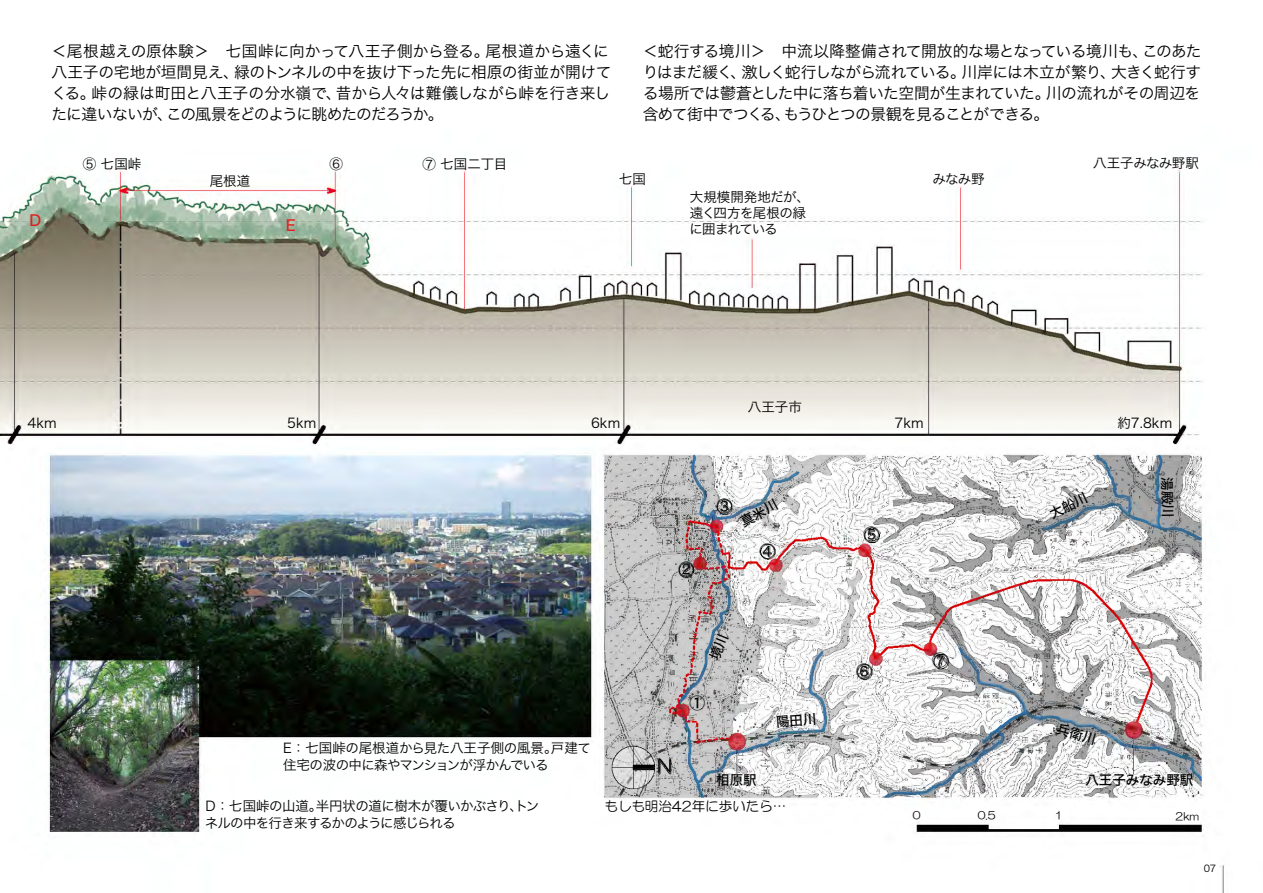
<style>
.page{position:relative;width:1263px;height:893px;background:#fff}
.page>*{position:absolute;margin:0;border:0;box-sizing:border-box;transform-origin:0 0}
.t1{font:18px "HG Maru Gothic MPRO";color:#000}
.t2{font:15.75px/21px "Hira Kaku Pro W3";letter-spacing:-.035em;color:#000}
.t3{font:15.75px "Hiragino Kaku W5 90 msp RKSJ H";color:#000}
.t4{font:15px "Hiragino Kaku W5 90 msp RKSJ H";color:#e51f1f}
.t5{font:13.5px/16.2px "Hira Kaku Pro W3";letter-spacing:-.03em;color:#000}
.t6{font:13.5px/16.2px "Hira Kaku Pro W3";letter-spacing:-.055em;color:#000}
.t7{font:13.5px "HG Maru Gothic MPRO";color:#000}
.t8{font:13.5px "Hiragino Kaku W5 90 msp RKSJ H";color:#000}
.t9{font:10.5px "HG Maru Gothic MPRO";color:#000}
.t10{font:9.6px "Hira Kaku Pro W3";color:#000}
</style>
<div class="page">
<img style="left:0;top:168px;width:1224px;height:725px">
<svg style="left:708px;top:633px;width:21px;height:28px"></svg>
<svg style="left:739px;top:499px;width:40px;height:29px"></svg>
<svg style="left:1048px;top:491px;width:40px;height:28px"></svg>
<svg style="left:777px;top:713px;width:38px;height:15px"></svg>
<svg style="left:1056px;top:722px;width:40px;height:23px"></svg>
<svg style="left:1161px;top:477px;width:13px;height:39px"></svg>
<p class="t2" style="left:52px;top:39px;width:561px">＜尾根越えの原体験＞　七国峠に向かって八王子側から登る。尾根道から遠くに八王子の宅地が垣間見え、緑のトンネルの中を抜け下った先に相原の街並が開けてくる。峠の緑は町田と八王子の分水嶺で、昔から人々は難儀しながら峠を行き来したに違いないが、この風景をどのように眺めたのだろうか。</p>
<p class="t2" style="left:643px;top:39px;width:560px;text-align:justify">＜蛇行する境川＞　中流以降整備されて開放的な場となっている境川も、このあたりはまだ緩く、激しく蛇行しながら流れている。川岸には木立が繁り、大きく蛇行する場所では鬱蒼とした中に落ち着いた空間が生まれていた。川の流れがその周辺を含めて街中でつくる、もうひとつの景観を見ることができる。</p>
<p class="t5" style="left:83px;top:155px;width:60px">⑤ 七国峠</p>
<p class="t5" style="left:330px;top:154px;width:15px">⑥</p>
<p class="t5" style="left:422px;top:154px;width:86px">⑦ 七国二丁目</p>
<p class="t5" style="left:210px;top:172px;width:42px">尾根道</p>
<p class="t4" style="left:29px;top:213px;width:13px">D</p>
<p class="t4" style="left:286px;top:218px;width:12px">E</p>
<p class="t5" style="left:619px;top:170px;width:28px">七国</p>
<p class="t5" style="left:689px;top:187px;width:122px">大規模開発地だが、遠く四方を尾根の緑に囲まれている</p>
<p class="t5" style="left:748px;top:398px;width:56px">八王子市</p>
<p class="t5" style="left:932px;top:170px;width:54px">みなみ野</p>
<p class="t5" style="left:1093px;top:154px;width:107px">八王子みなみ野駅</p>
<p class="t5" style="left:28px;top:414px;width:31px">4km</p>
<p class="t5" style="left:287px;top:414px;width:31px">5km</p>
<p class="t5" style="left:591px;top:414px;width:31px">6km</p>
<p class="t5" style="left:894px;top:414px;width:31px">7km</p>
<p class="t5" style="left:1117px;top:414px;width:56px">約7.8km</p>
<p class="t2" style="left:678px;top:558px;width:17px">②</p>
<p class="t2" style="left:716px;top:495px;width:17px">③</p>
<p class="t2" style="left:760px;top:539px;width:17px">④</p>
<p class="t2" style="left:863px;top:523px;width:17px">⑤</p>
<p class="t5" style="left:283px;top:739px;width:309px">E：七国峠の尾根道から見た八王子側の風景。戸建て住宅の波の中に森やマンションが浮かんでいる</p>
<p class="t6" style="left:205px;top:797px;width:336px">D：七国峠の山道。半円状の道に樹木が覆いかぶさり、トンネルの中を行き来するかのように感じられる</p>
<p class="t1" style="left:657px;top:756px;width:16px">N</p>
<p class="t3" style="left:689px;top:695px;width:17px">①</p>
<p class="t2" style="left:856px;top:659px;width:17px">⑥</p>
<p class="t2" style="left:932px;top:649px;width:17px">⑦</p>
<p class="t8" style="left:716px;top:773px;width:42px">相原駅</p>
<p class="t8" style="left:1085px;top:773px;width:109px">八王子みなみ野駅</p>
<p class="t7" style="left:604px;top:799px;width:184px">もしも明治42年に歩いたら…</p>
<p class="t9" style="left:913px;top:810px;width:9px">0</p>
<p class="t9" style="left:978px;top:810px;width:19px">0.5</p>
<p class="t9" style="left:1055px;top:809px;width:9px">1</p>
<p class="t9" style="left:1175px;top:810px;width:25px">2km</p>
<p class="t10" style="left:1204px;top:860px;width:14px">07</p>
</div>
